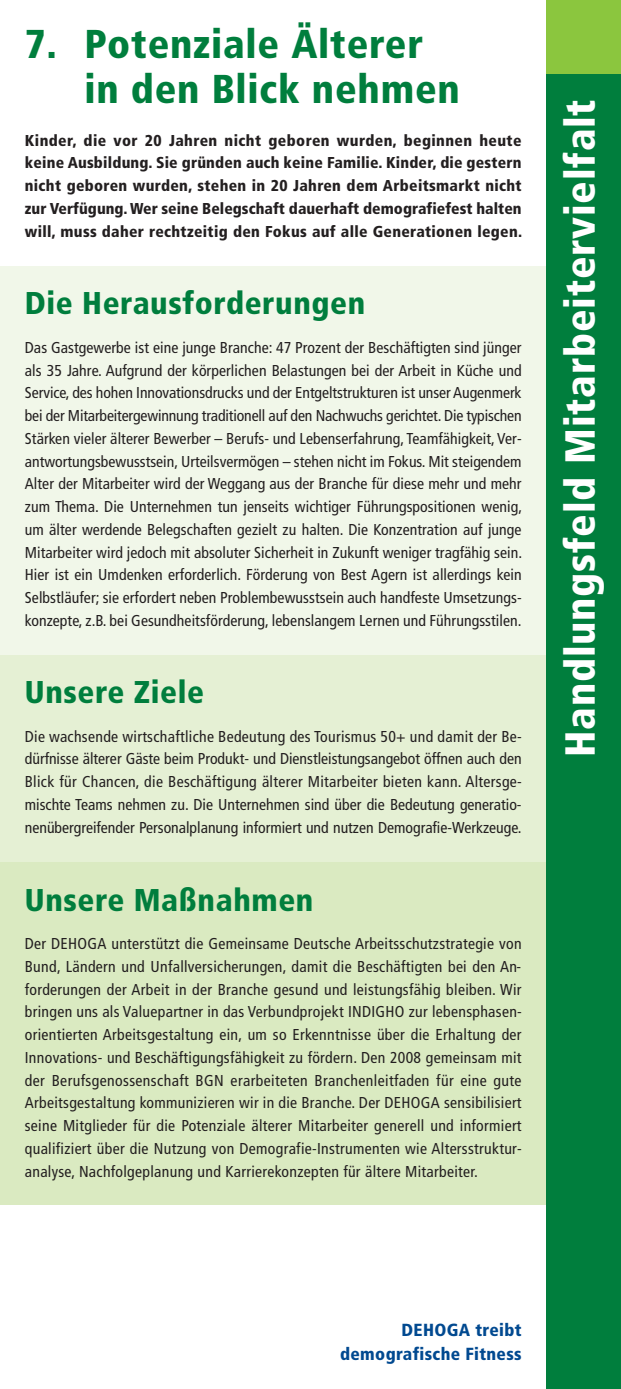
<style>
.page{position:relative;width:621px;height:1389px;background:#fff}
.page>*{position:absolute;margin:0;border:0;box-sizing:border-box;transform-origin:0 0}
.t1{font:900 condensed 42px "Frutiger";letter-spacing:.02em;color:#fff}
.t2{font:900 condensed 40.25px/45.5px "Frutiger";letter-spacing:.02em;color:#007e3d}
.t3{font:900 condensed 31.5px "Frutiger";letter-spacing:.02em;color:#007e3d}
.t4{font:900 condensed 17.5px/24.5px "Frutiger";letter-spacing:.02em;color:#014990;text-align:right}
.t5{font:condensed 15.75px/22.8px "Frutiger";letter-spacing:.005em;color:#231f20;text-align:justify}
.t6{font:900 condensed 15.75px/22.8px "Frutiger";letter-spacing:.02em;color:#231f20;text-align:justify}
</style>
<div class="page">
<div style="left:0;top:266px;width:546px;height:388px;background:#f1f7e9"></div>
<div style="left:0;top:655px;width:546px;height:207px;background:#e5f0d4"></div>
<div style="left:0;top:862px;width:546px;height:343px;background:#daeac1"></div>
<div style="left:546px;top:0;width:74px;height:74px;background:#8bc63e"></div>
<div style="left:546px;top:74px;width:74px;height:1315px;background:#007e3d"></div>
<h2 class="t2" style="left:84px;top:24px;width:377px;text-indent:-60px">7. Potenziale Älterer in den Blick nehmen</h2>
<p class="t6" style="left:25px;top:130px;width:498px">Kinder, die vor 20 Jahren nicht geboren wurden, beginnen heute keine Ausbildung. Sie gründen auch keine Familie. Kinder, die gestern nicht geboren wurden, stehen in 20 Jahren dem Arbeitsmarkt nicht zur Verfügung. Wer seine Belegschaft dauerhaft demografiefest halten will, muss daher rechtzeitig den Fokus auf alle Generationen legen.</p>
<h3 class="t3" style="left:25px;top:291px;width:342px">Die Herausforderungen</h3>
<p class="t5" style="left:25px;top:337px;width:498px">Das Gastgewerbe ist eine junge Branche: 47 Prozent der Beschäftigten sind jünger als 35 Jahre. Aufgrund der körperlichen Belastungen bei der Arbeit in Küche und Service, des hohen Innovationsdrucks und der Entgeltstrukturen ist unser Augenmerk bei der Mitarbeitergewinnung traditionell auf den Nachwuchs gerichtet. Die typischen Stärken vieler älterer Bewerber – Berufs- und Lebenserfahrung, Teamfähigkeit, Ver&shy;antwortungsbewusstsein, Urteilsvermögen – stehen nicht im Fokus. Mit steigendem Alter der Mitarbeiter wird der Weggang aus der Branche für diese mehr und mehr zum Thema. Die Unternehmen tun jenseits wichtiger Führungspositionen wenig, um älter werdende Belegschaften gezielt zu halten. Die Konzentration auf junge Mitarbeiter wird jedoch mit absoluter Sicherheit in Zukunft weniger tragfähig sein.<br>Hier ist ein Umdenken erforderlich. Förderung von Best Agern ist allerdings kein Selbstläufer; sie erfordert neben Problembewusstsein auch handfeste Umsetzungs&shy;konzepte, z.B. bei Gesundheitsförderung, lebenslangem Lernen und Führungsstilen.</p>
<h3 class="t3" style="left:25px;top:680px;width:180px">Unsere Ziele</h3>
<p class="t5" style="left:25px;top:726px;width:498px">Die wachsende wirtschaftliche Bedeutung des Tourismus 50+ und damit der Be&shy;dürfnisse älterer Gäste beim Produkt- und Dienstleistungsangebot öffnen auch den Blick für Chancen, die Beschäftigung älterer Mitarbeiter bieten kann. Altersge&shy;mischte Teams nehmen zu. Die Unternehmen sind über die Bedeutung generatio&shy;nenübergreifender Personalplanung informiert und nutzen Demografie-Werkzeuge.</p>
<h3 class="t3" style="left:25px;top:887px;width:290px">Unsere Maßnahmen</h3>
<p class="t5" style="left:25px;top:934px;width:498px">Der DEHOGA unterstützt die Gemeinsame Deutsche Arbeitsschutzstrategie von Bund, Ländern und Unfallversicherungen, damit die Beschäftigten bei den An&shy;forderungen der Arbeit in der Branche gesund und leistungsfähig bleiben. Wir bringen uns als Valuepartner in das Verbundprojekt INDIGHO zur lebensphasen&shy;orientierten Arbeitsgestaltung ein, um so Erkenntnisse über die Erhaltung der Innovations- und Beschäftigungsfähigkeit zu fördern. Den 2008 gemeinsam mit der Berufsgenossenschaft BGN erarbeiteten Branchenleitfaden für eine gute Arbeitsgestaltung kommunizieren wir in die Branche. Der DEHOGA sensibilisiert seine Mitglieder für die Potenziale älterer Mitarbeiter generell und informiert qualifiziert über die Nutzung von Demografie-Instrumenten wie Altersstruktur&shy;analyse, Nachfolgeplanung und Karrierekonzepten für ältere Mitarbeiter.</p>
<h1 class="t1" style="left:563px;top:757px;width:659px;rotate:-90deg">Handlungsfeld Mitarbeitervielfalt</h1>
<p class="t4" style="left:340px;top:1319px;width:183px">DEHOGA treibt demografische Fitness</p>
</div>
